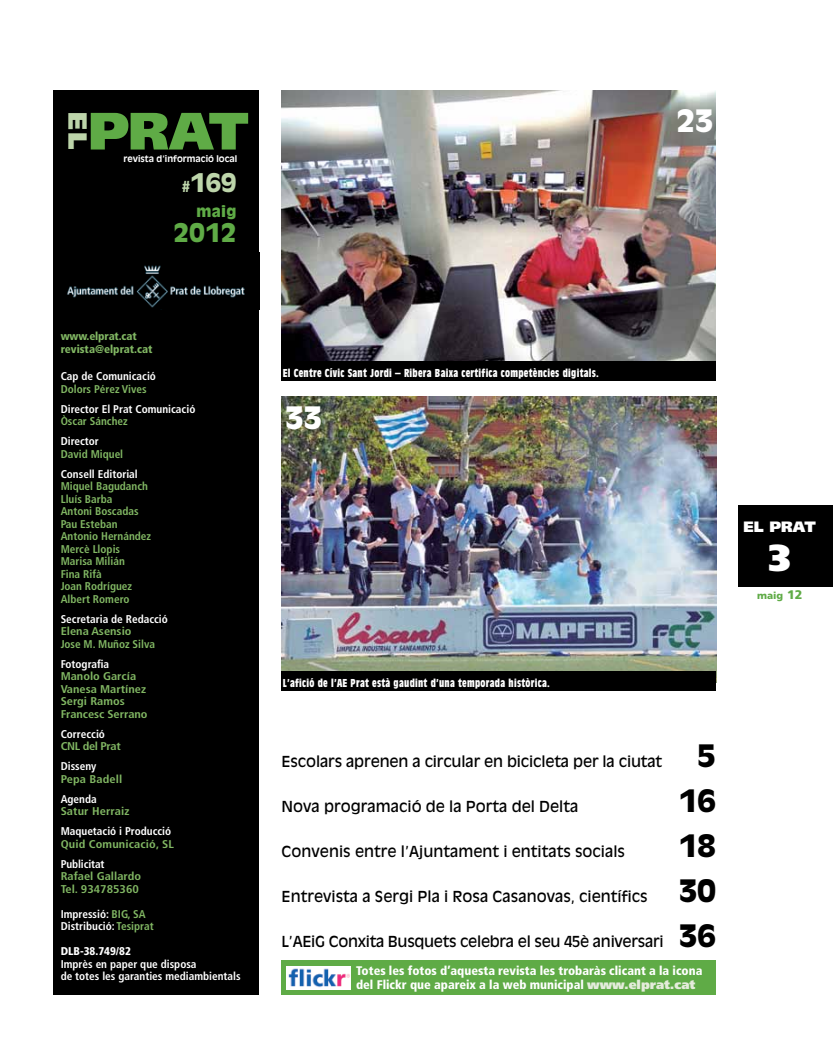
<style>
.page{position:relative;width:833px;height:1063px;background:#fff}
.page>*{position:absolute;margin:0;border:0;box-sizing:border-box;transform-origin:0 0}
.t1{font:900 52.5px "Frutiger";color:#5fab46}
.t2{font:900 37.5px "Frutiger";color:#fff}
.t3{font:900 30px/45px "Antique Olive";color:#000;text-align:justify}
.t4{font:900 30px "Antique Olive";color:#fff}
.t5{font:900 26.25px "Frutiger";color:#bdd5aa}
.t6{font:900 25px "Antique Olive";color:#bdd5aa}
.t7{font:900 25px "Antique Olive";color:#5fab46}
.t8{font:15px "Antique Olive";color:#000}
.t9{font:15px "Antique Olive";letter-spacing:-.02em;color:#000}
.t10{font:900 15px "Frutiger";color:#fff}
.t11{font:900 15px "Antique Olive";color:#5fab46}
.t12{font:900 condensed 12.5px/13.8px "Frutiger";color:#fff}
.t13{font:700 condensed 11.25px/12.5px "Frutiger";color:#fff}
.t14{font:700 condensed 11.25px/12.5px "Frutiger";color:#81b763}
.t15{font:700 condensed 11.25px/12.5px "Frutiger";color:#81b763;scale:1.1 1}
.t16{font:700 condensed 11.25px "Antique Olive";letter-spacing:.025em;color:#fff}
.t17{font:900 condensed 11.25px/12.5px "Frutiger";letter-spacing:-.005em;color:#81b763}
.t18{font:900 condensed 11.25px "Frutiger";color:#fff}
.t19{font:700 condensed 11.25px "Frutiger";letter-spacing:-.03em;color:#81b763;scale:1.1 1}
.t20{font:900 10px "Frutiger";color:#5fab46}
.t21{font:700 8.75px "Antique Olive";color:#fff}
.s1{font-size:15px}
.s2{color:#81b763}
.s3{font-size:12.5px}
.s4{font-stretch:normal;color:#e4ecdb}
</style>
<div class="page">
<div style="left:738px;top:505px;width:95px;height:81px;background:#000"></div>
<div style="left:53px;top:90px;width:206px;height:905px;background:#000"></div>
<img style="left:67px;top:265px;width:178px;height:45px">
<div style="left:282px;top:960px;width:434px;height:34px;background:#5fab46"></div>
<img style="left:282px;top:396px;width:434px;height:276px">
<img style="left:281px;top:90px;width:435px;height:271px">
<div style="left:281px;top:361px;width:435px;height:20px;background:#000"></div>
<div style="left:286px;top:966px;width:65px;height:23px;background:#fff"></div>
<img style="left:288px;top:968px;width:62px;height:20px">
<div style="left:282px;top:672px;width:434px;height:19px;background:#000"></div>
<h1 class="t1" style="left:88px;top:99px;width:162px">prat</h1>
<h3 class="t5" style="left:94px;top:112px;width:39px;rotate:90deg">el</h3>
<p class="t21" style="left:124px;top:153px;width:115px">revista d’informació local</p>
<h3 class="t6" style="left:181px;top:168px;width:57px"><span class="s1">#</span>169</h3>
<h3 class="t11" style="left:196px;top:202px;width:42px">maig</h3>
<h3 class="t7" style="left:174px;top:218px;width:64px">2012</h3>
<h3 class="t4" style="left:676px;top:103px;width:38px">23</h3>
<p class="t17" style="left:61px;top:330px;width:93px">www.elprat.cat revista@elprat.cat</p>
<p class="t13" style="left:61px;top:370px;width:97px">Cap de Comunicació</p>
<p class="t14" style="left:61px;top:383px;width:88px">Dolors Pérez Vives</p>
<p class="t13" style="left:61px;top:403px;width:136px">Director El Prat Comunicació</p>
<p class="t14" style="left:61px;top:415px;width:69px">Òscar Sánchez</p>
<p class="t13" style="left:61px;top:435px;width:40px">Director</p>
<p class="t14" style="left:61px;top:448px;width:64px">David Miquel</p>
<p class="t13" style="left:61px;top:468px;width:79px">Consell Editorial</p>
<p class="t14" style="left:61px;top:480px;width:92px">Miquel Bagudanch<br>Lluís Barba<br>Antoni Boscadas<br>Pau Esteban<br>Antonio Hernández<br>Mercè Llopis<br>Marisa Milián<br>Fina Rifà<br>Joan Rodríguez<br>Albert Romero</p>
<p class="t13" style="left:61px;top:613px;width:109px">Secretaria de Redacció</p>
<p class="t15" style="left:61px;top:625px;width:87px">Elena Asensio<br>Jose M. Muñoz Silva</p>
<p class="t13" style="left:61px;top:658px;width:50px">Fotografia</p>
<p class="t15" style="left:61px;top:670px;width:81px">Manolo García<br>Vanesa Martínez<br>Sergi Ramos<br>Francesc Serrano</p>
<p class="t13" style="left:61px;top:728px;width:46px">Correcció</p>
<p class="t19" style="left:61px;top:740px;width:56px">CNL del Prat</p>
<p class="t13" style="left:61px;top:760px;width:37px">Disseny</p>
<p class="t15" style="left:61px;top:773px;width:58px">Pepa Badell</p>
<p class="t13" style="left:61px;top:793px;width:38px">Agenda</p>
<p class="t15" style="left:61px;top:805px;width:64px">Satur Herraiz</p>
<p class="t13" style="left:61px;top:825px;width:112px">Maquetació i Producció</p>
<p class="t15" style="left:61px;top:838px;width:105px">Quid Comunicació, SL</p>
<p class="t13" style="left:61px;top:858px;width:45px">Publicitat</p>
<p class="t15" style="left:61px;top:870px;width:75px">Rafael Gallardo<br>Tel. 934785360</p>
<p class="t13" style="left:61px;top:908px;width:94px">Impressió: <span class="s2">BIG, SA<br></span>Distribució: <span class="s2">Tesiprat</span></p>
<p class="t18" style="left:61px;top:944px;width:72px">DLB-38.749/82</p>
<p class="t13" style="left:61px;top:958px;width:181px">Imprès en paper que disposa<br>de totes les garanties mediambientals</p>
<p class="t16" style="left:283px;top:367px;width:318px">El Centre Cívic Sant Jordi – Ribera Baixa certifica competències digitals.</p>
<h3 class="t4" style="left:285px;top:400px;width:38px">33</h3>
<h3 class="t10" style="left:743px;top:518px;width:39px">EL PRAT</h3>
<h2 class="t2" style="left:768px;top:535px;width:24px">3</h2>
<p class="t20" style="left:757px;top:589px;width:47px">maig <span class="s3">12</span></p>
<p class="t16" style="left:283px;top:677px;width:268px">L’afició de l’AE Prat està gaudint d’una temporada històrica.</p>
<h3 class="t3" style="left:679px;top:732px;width:38px;text-indent:18px">5<br>16<br>18<br>30<br>36</h3>
<p class="t12" style="left:356px;top:964px;width:348px">Totes les fotos d’aquesta revista les trobaràs clicant a la icona del Flickr que apareix a la web municipal <span class="s4">www.elprat.cat</span></p>
<h3 class="t8" style="left:282px;top:752px;width:382px">Escolars aprenen a circular en bicicleta per la ciutat</h3>
<h3 class="t8" style="left:282px;top:797px;width:298px">Nova programació de la Porta del Delta</h3>
<h3 class="t8" style="left:282px;top:842px;width:345px">Convenis entre l’Ajuntament i entitats socials</h3>
<h3 class="t8" style="left:282px;top:887px;width:367px">Entrevista a Sergi Pla i Rosa Casanovas, científics</h3>
<h3 class="t9" style="left:282px;top:932px;width:383px">L’AEiG Conxita Busquets celebra el seu 45è aniversari</h3>
</div>
